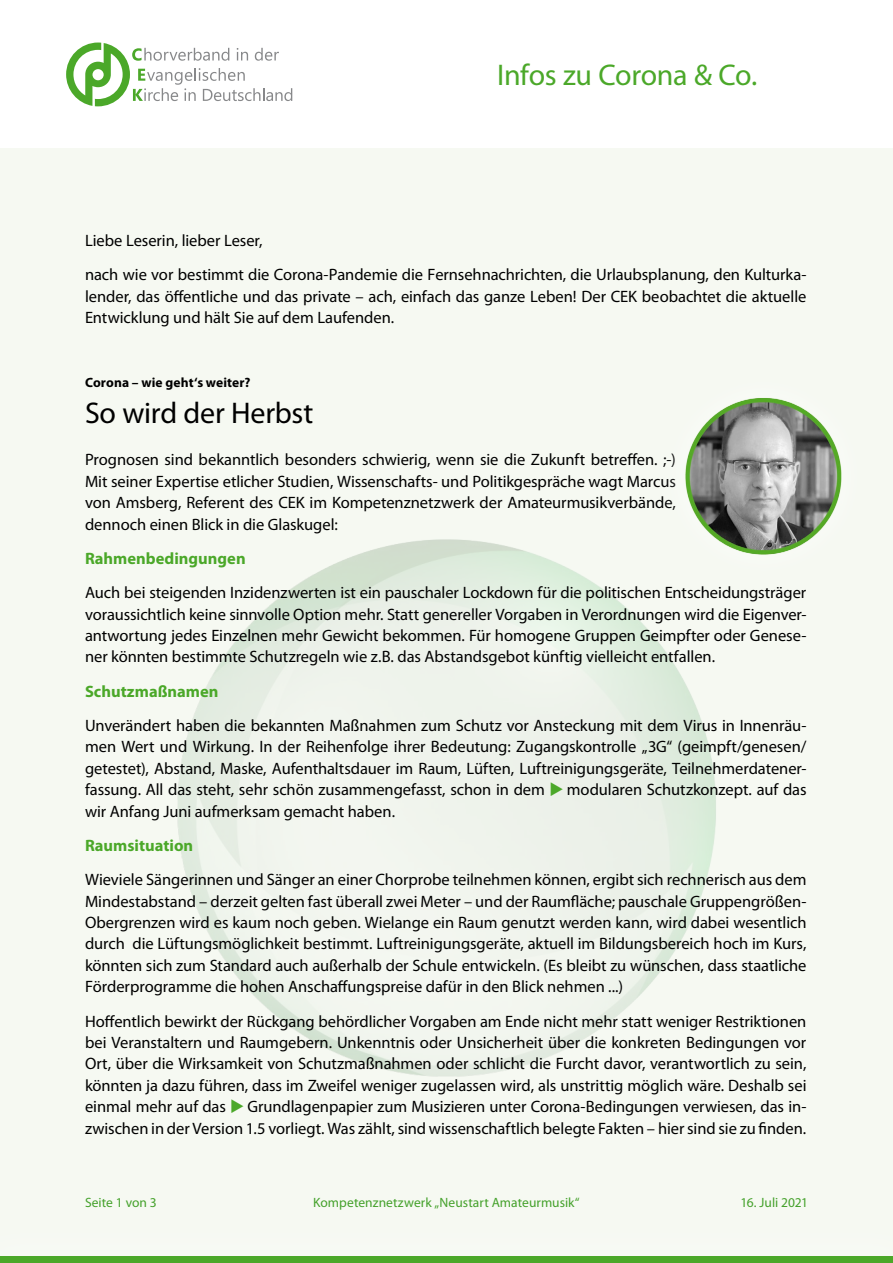
<style>
.page{position:relative;width:893px;height:1263px;background:#fff}
.page>*{position:absolute;margin:0;border:0;box-sizing:border-box;transform-origin:0 0}
.t1{font:30px "Myriad Pro";letter-spacing:-.015em;color:#4ba829}
.t2{font:30px "Myriad Pro";letter-spacing:-.01em;color:#000}
.t3{font:16.5px/21.5px "Myriad Pro";letter-spacing:-.005em;color:#000;text-align:justify}
.t4{font:700 16.5px "Myriad Pro";color:#4ba829}
.t5{font:13.5px "Myriad Pro";letter-spacing:.005em;color:#44a12b}
.t6{font:700 13.5px "Myriad Pro";letter-spacing:.01em;color:#000}
.s1{color:#4ba829}
</style>
<div class="page">
<div style="left:0;top:149px;width:893px;height:1114px;background:#f6f9f2"></div>
<div style="left:0;top:1256px;width:893px;height:7px;background:#4ba829"></div>
<svg style="left:66px;top:43px;width:226px;height:63px"></svg>
<img style="left:177px;top:539px;width:539px;height:538px">
<img style="left:657px;top:398px;width:185px;height:185px">
<h1 class="t1" style="left:497px;top:56px;width:261px">Infos zu Corona &amp; Co.</h1>
<p class="t3" style="left:85px;top:223px;width:723px;line-height:34.2px">Liebe Leserin, lieber Leser,<br>nach wie vor bestimmt die Corona-Pandemie die Fernsehnachrichten, die Urlaubsplanung, den Kulturka-</p>
<p class="t3" style="left:85px;top:285px;width:723px">lender, das öffentliche und das private – ach, einfach das ganze Leben! Der CEK beobachtet die aktuelle<br>Entwicklung und hält Sie auf dem Laufenden.</p>
<p class="t6" style="left:85px;top:373px;width:167px">Corona – wie geht‘s weiter?</p>
<h1 class="t2" style="left:85px;top:394px;width:230px">So wird der Herbst</h1>
<p class="t3" style="left:85px;top:449px;width:592px">Prognosen sind bekanntlich besonders schwierig, wenn sie die Zukunft betreffen. ;-)<br>Mit seiner Expertise etlicher Studien, Wissenschafts- und Politikgespräche wagt Marcus von Amsberg, Referent des CEK im Kompetenznetzwerk der Amateurmusikverbände, dennoch einen Blick in die Glaskugel:</p>
<p class="t4" style="left:85px;top:547px;width:162px">Rahmenbedingungen</p>
<p class="t3" style="left:85px;top:581px;width:723px">Auch bei steigenden Inzidenzwerten ist ein pauschaler Lockdown für die politischen Entscheidungsträger voraussichtlich keine sinnvolle Option mehr. Statt genereller Vorgaben in Verordnungen wird die Eigenver&shy;antwortung jedes Einzelnen mehr Gewicht bekommen. Für homogene Gruppen Geimpfter oder Genese&shy;ner könnten bestimmte Schutzregeln wie z.B. das Abstandsgebot künftig vielleicht entfallen.</p>
<p class="t4" style="left:85px;top:680px;width:135px">Schutzmaßnamen</p>
<p class="t3" style="left:85px;top:714px;width:723px">Unverändert haben die bekannten Maßnahmen zum Schutz vor Ansteckung mit dem Virus in Innenräu&shy;men Wert und Wirkung. In der Reihenfolge ihrer Bedeutung: Zugangskontrolle „3G“ (geimpft/genesen/ getestet), Abstand, Maske, Aufenthaltsdauer im Raum, Lüften, Luftreinigungsgeräte, Teilnehmerdatener&shy;fassung. All das steht, sehr schön zusammengefasst, schon in dem <span class="s1">◆</span> modularen Schutzkonzept. auf das wir Anfang Juni aufmerksam gemacht haben.</p>
<p class="t4" style="left:85px;top:834px;width:110px">Raumsituation</p>
<p class="t3" style="left:85px;top:868px;width:723px">Wieviele Sängerinnen und Sänger an einer Chorprobe teilnehmen können, ergibt sich rechnerisch aus dem Mindestabstand – derzeit gelten fast überall zwei Meter – und der Raumfläche; pauschale Gruppengrößen-Obergrenzen wird es kaum noch geben. Wielange ein Raum genutzt werden kann, wird dabei wesentlich durch die Lüftungsmöglichkeit bestimmt. Luftreinigungsgeräte, aktuell im Bildungsbereich hoch im Kurs, könnten sich zum Standard auch außerhalb der Schule entwickeln. (Es bleibt zu wünschen, dass staatliche Förderprogramme die hohen Anschaffungspreise dafür in den Blick nehmen ...)</p>
<p class="t3" style="left:85px;top:1010px;width:723px">Hoffentlich bewirkt der Rückgang behördlicher Vorgaben am Ende nicht mehr statt weniger Restriktionen bei Veranstaltern und Raumgebern. Unkenntnis oder Unsicherheit über die konkreten Bedingungen vor Ort, über die Wirksamkeit von Schutzmaßnahmen oder schlicht die Furcht davor, verantwortlich zu sein, könnten ja dazu führen, dass im Zweifel weniger zugelassen wird, als unstrittig möglich wäre. Deshalb sei einmal mehr auf das <span class="s1">◆</span> Grundlagenpapier zum Musizieren unter Corona-Bedingungen verwiesen, das in&shy;zwischen in der Version 1.5 vorliegt. Was zählt, sind wissenschaftlich belegte Fakten – hier sind sie zu finden.</p>
<p class="t5" style="left:85px;top:1194px;width:73px">Seite 1 von 3</p>
<p class="t5" style="left:313px;top:1194px;width:268px">Kompetenznetzwerk „Neustart Amateurmusik“</p>
<p class="t5" style="left:740px;top:1194px;width:69px">16. Juli 2021</p>
</div>
